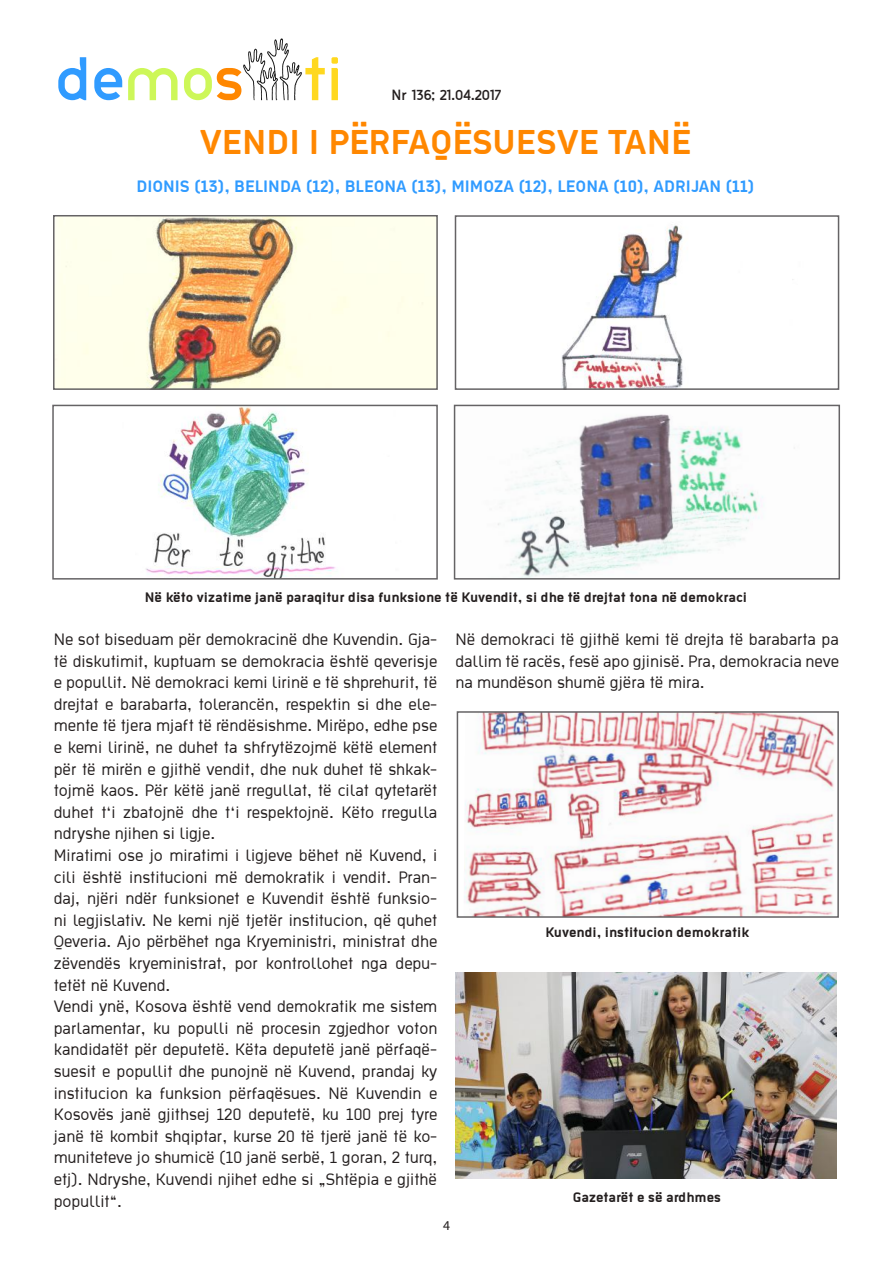
<style>
.page{position:relative;width:893px;height:1263px;background:#fff}
.page>*{position:absolute;margin:0;border:0;box-sizing:border-box;transform-origin:0 0}
.t1{font:700 37.5px "Ekstropia";color:#ff8700}
.t2{font:18px/21.6px "Ekstropia";color:#241f1f}
.t3{font:700 18px "Ekstropia";color:#309bff}
.t4{font:700 15px "Ekstropia";color:#241f1f}
.t5{font:13.5px "Thelbi Kujtesa";color:#241f1f}
.t6{font:13.5px "Myriad Pro";color:#241f1f}
</style>
<div class="page">
<svg style="left:58px;top:57px;width:28px;height:43px"></svg>
<svg style="left:94px;top:68px;width:28px;height:32px"></svg>
<svg style="left:128px;top:68px;width:50px;height:32px"></svg>
<svg style="left:331px;top:57px;width:7px;height:43px"></svg>
<svg style="left:184px;top:38px;width:141px;height:62px"></svg>
<img style="left:56px;top:218px;width:379px;height:169px">
<div style="left:53px;top:215px;width:385px;height:175px;border:2px solid #656365"></div>
<img style="left:464px;top:714px;width:370px;height:201px">
<div style="left:457px;top:711px;width:382px;height:207px;border:2px solid #656365"></div>
<img style="left:561px;top:225px;width:232px;height:162px">
<div style="left:455px;top:215px;width:384px;height:175px;border:2px solid #656365"></div>
<img style="left:455px;top:972px;width:382px;height:207px">
<img style="left:146px;top:408px;width:190px;height:169px">
<div style="left:52px;top:405px;width:386px;height:175px;border:2px solid #656365"></div>
<img style="left:498px;top:414px;width:297px;height:163px">
<div style="left:454px;top:405px;width:386px;height:175px;border:2px solid #656365"></div>
<p class="t5" style="left:392px;top:85px;width:111px">Nr 136; 21.04.2017</p>
<h1 class="t1" style="left:200px;top:120px;width:492px">VENDI I PËRFAQËSUESVE TANË</h1>
<p class="t3" style="left:136px;top:176px;width:619px">DIONIS (13), BELINDA (12), BLEONA (13), MIMOZA (12), LEONA (10), ADRIJAN (11)</p>
<p class="t4" style="left:145px;top:588px;width:604px">Në këto vizatime janë paraqitur disa funksione të Kuvendit, si dhe të drejtat tona në demokraci</p>
<p class="t2" style="left:54px;top:628px;width:385px">Ne sot biseduam për demokracinë dhe Kuvendin. Gja&shy;të diskutimit, kuptuam se demokracia është qeverisje e popullit. Në demokraci kemi lirinë e të shprehurit, të drejtat e barabarta, tolerancën, respektin si dhe ele&shy;mente të tjera mjaft të rëndësishme. Mirëpo, edhe pse e kemi lirinë, ne duhet ta shfrytëzojmë këtë element për të mirën e gjithë vendit, dhe nuk duhet të shkak&shy;tojmë kaos. Për këtë janë rregullat, të cilat qytetarët duhet t‘i zbatojnë dhe t‘i respektojnë. Këto rregulla ndryshe njihen si ligje.<br>Miratimi ose jo miratimi i ligjeve bëhet në Kuvend, i cili është institucioni më demokratik i vendit. Pran&shy;daj, njëri ndër funksionet e Kuvendit është funksio&shy;ni legjislativ. Ne kemi një tjetër institucion, që quhet Qeveria. Ajo përbëhet nga Kryeministri, ministrat dhe zëvendës kryeministrat, por kontrollohet nga depu&shy;tetët në Kuvend.<br>Vendi ynë, Kosova është vend demokratik me sistem parlamentar, ku populli në procesin zgjedhor voton kandidatët për deputetë. Këta deputetë janë përfaqë&shy;suesit e popullit dhe punojnë në Kuvend, prandaj ky institucion ka funksion përfaqësues. Në Kuvendin e Kosovës janë gjithsej 120 deputetë, ku 100 prej tyre janë të kombit shqiptar, kurse 20 të tjerë janë të ko&shy;muniteteve jo shumicë (10 janë serbë, 1 goran, 2 turq, etj). Ndryshe, Kuvendi njihet edhe si „Shtëpia e gjithë popullit“.</p>
<p class="t2" style="left:455px;top:628px;width:385px;text-align:justify">Në demokraci të gjithë kemi të drejta të barabarta pa dallim të racës, fesë apo gjinisë. Pra, demokracia neve na mundëson shumë gjëra të mira.</p>
<p class="t4" style="left:545px;top:923px;width:205px">Kuvendi, institucion demokratik</p>
<p class="t4" style="left:573px;top:1188px;width:150px">Gazetarët e së ardhmes</p>
<p class="t6" style="left:443px;top:1217px;width:8px">4</p>
</div>
